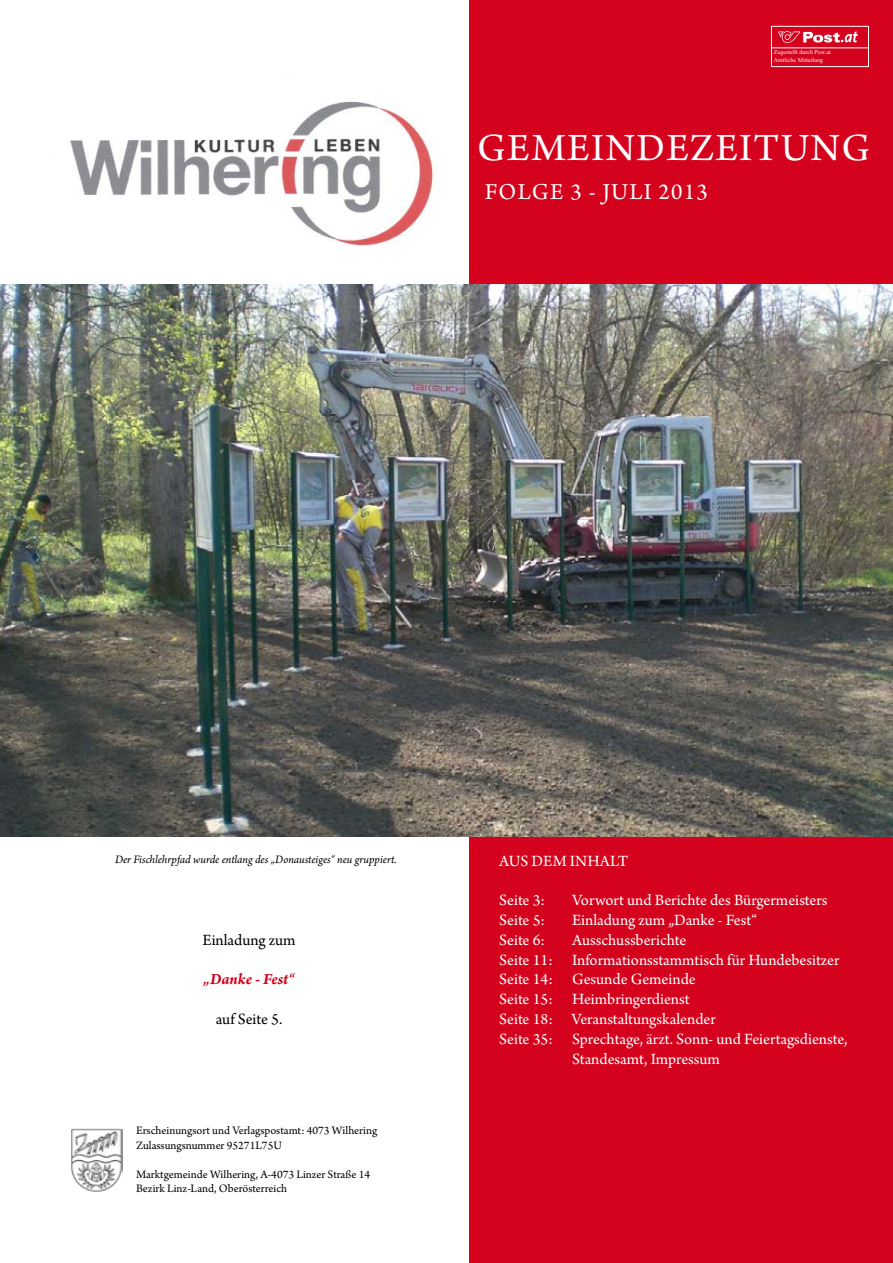
<style>
.page{position:relative;width:893px;height:1263px;background:#fff}
.page>*{position:absolute;margin:0;border:0;box-sizing:border-box;transform-origin:0 0}
.t1{font:40.5px "Arno Pro";letter-spacing:.03em;color:#fefefe}
.t2{font:24px "Arno Pro";letter-spacing:.05em;color:#fff}
.t3{font:16.5px "Arno Pro";color:#fff}
.t4{font:16.5px "Arno Pro";color:#000}
.t5{font:italic 700 16.5px "Arno Pro";letter-spacing:-.005em;color:#d4021d}
.t6{font:12px/14.4px "Arno Pro";color:#000}
.t7{font:italic 12px "Arno Pro";letter-spacing:-.005em;color:#000}
.t8{font:6px/7.2px "Times New Roman";color:#fbfbfc}
</style>
<div class="page">
<div style="left:469px;top:0;width:424px;height:1263px;background:#d4021d"></div>
<img style="left:69px;top:101px;width:365px;height:145px">
<img style="left:71px;top:1128px;width:51px;height:64px">
<div style="left:771px;top:26px;width:98px;height:41px;border:1px solid #fff"></div>
<img style="left:778px;top:31px;width:80px;height:12px">
<hr style="left:771px;top:47px;width:98px;height:1px;background:#fff">
<img style="left:0;top:285px;width:893px;height:552px">
<p class="t8" style="left:774px;top:49px;width:58px">Zugestellt durch Post.at<br>Amtliche Mitteilung</p>
<h1 class="t1" style="left:477px;top:125px;width:394px">GEMEINDEZEITUNG</h1>
<h2 class="t2" style="left:485px;top:179px;width:225px">FOLGE 3 - JULI 2013</h2>
<p class="t7" style="left:115px;top:852px;width:283px">Der Fischlehrpfad wurde entlang des „Donausteiges“ neu gruppiert.</p>
<p class="t4" style="left:203px;top:930px;width:95px">Einladung zum</p>
<p class="t5" style="left:203px;top:969px;width:93px">„Danke - Fest“</p>
<p class="t4" style="left:216px;top:1009px;width:68px">auf Seite 5.</p>
<p class="t6" style="left:136px;top:1124px;width:243px">Erscheinungsort und Verlagspostamt: 4073 Wilhering<br>Zulassungsnummer 95271L75U</p>
<p class="t6" style="left:136px;top:1167px;width:236px">Marktgemeinde Wilhering, A-4073 Linzer Straße 14<br>Bezirk Linz-Land, Oberösterreich</p>
<p class="t3" style="left:499px;top:851px;width:131px">AUS DEM INHALT</p>
<p class="t3" style="left:499px;top:891px;width:47px">Seite 3:</p>
<p class="t3" style="left:572px;top:891px;width:257px">Vorwort und Berichte des Bürgermeisters</p>
<p class="t3" style="left:499px;top:911px;width:47px">Seite 5:</p>
<p class="t3" style="left:572px;top:911px;width:187px">Einladung zum „Danke - Fest“</p>
<p class="t3" style="left:499px;top:930px;width:47px">Seite 6:</p>
<p class="t3" style="left:572px;top:930px;width:116px">Ausschussberichte</p>
<p class="t3" style="left:499px;top:950px;width:342px">Seite 11: Informationsstammtisch für Hundebesitzer</p>
<p class="t3" style="left:499px;top:970px;width:198px">Seite 14: Gesunde Gemeinde</p>
<p class="t3" style="left:499px;top:990px;width:192px">Seite 15: Heimbringerdienst</p>
<p class="t3" style="left:499px;top:1010px;width:218px">Seite 18: Veranstaltungskalender</p>
<p class="t3" style="left:499px;top:1029px;width:350px">Seite 35: Sprechtage, ärzt. Sonn- und Feiertagsdienste,</p>
<p class="t3" style="left:572px;top:1049px;width:149px">Standesamt, Impressum</p>
</div>
